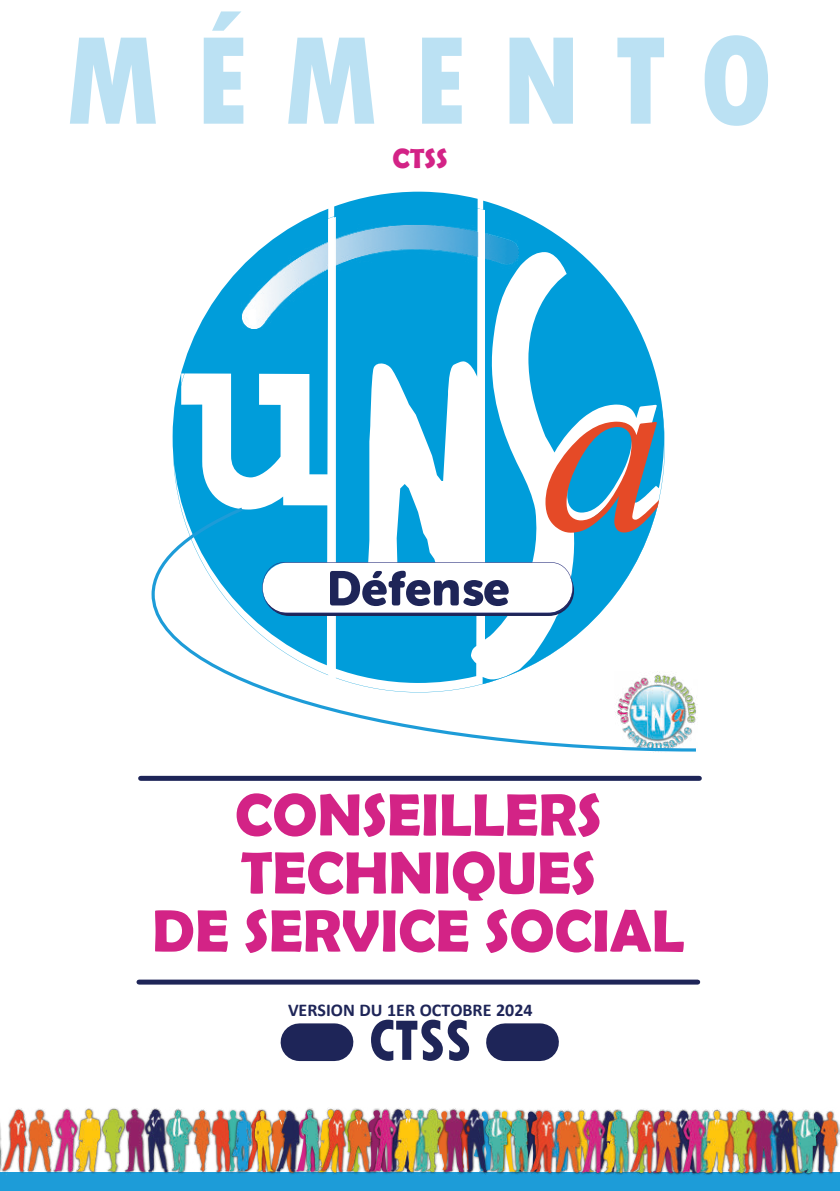
<style>
.page{position:relative;width:840px;height:1191px;background:#fff}
.page>*{position:absolute;margin:0;border:0;box-sizing:border-box;transform-origin:0 0}
.t1{font:800 condensed 132px "Tw Cen";color:rgb(29 156 216/.3)}
.t2{font:700 60px/58px "Berlin Sans FB Demi";color:#d32386;text-align:center}
.t3{font:800 condensed 60px "Tw Cen";color:#1e2558}
.t4{font:700 28px "Berlin Sans FB Demi";color:#d32386}
.t5{font:700 18px "Calibri";color:#1e2558}
</style>
<div class="page">
<div style="left:0;top:1172px;width:839px;height:19px;background:#1d9cd8"></div>
<img style="left:0;top:1108px;width:839px;height:67px">
<svg style="left:483px;top:201px;width:181px;height:304px;fill:#009dda"></svg>
<svg style="left:334px;top:192px;width:143px;height:230px;fill:#009dda"></svg>
<svg style="left:172px;top:209px;width:156px;height:296px"></svg>
<img style="left:241px;top:225px;width:277px;height:103px">
<img style="left:327px;top:216px;width:8px;height:206px">
<img style="left:477px;top:208px;width:7px;height:214px">
<img style="left:241px;top:226px;width:184px;height:94px">
<svg style="left:262px;top:422px;width:396px;height:83px"></svg>
<svg style="left:151px;top:505px;width:546px;height:247px"></svg>
<div style="left:140px;top:776px;width:559px;height:5px;background:#1e2558"></div>
<div style="left:299px;top:1023px;width:35px;height:38px;background:#1e2558"></div>
<div style="left:504px;top:1023px;width:35px;height:38px;background:#1e2558"></div>
<div style="left:139px;top:979px;width:558px;height:5px;background:#1e2558"></div>
<h1 class="t1" style="left:64px;top:3px;width:710px">M É M E N T O</h1>
<p class="t4" style="left:392px;top:142px;width:57px">CTSS</p>
<p class="t2" style="left:152px;top:785px;width:533px">CONSEILLERS<br>TECHNIQUES<br>DE SERVICE SOCIAL</p>
<p class="t5" style="left:288px;top:997px;width:246px">VERSION DU 1ER OCTOBRE 2024</p>
<p class="t3" style="left:368px;top:1005px;width:104px">CTSS</p>
</div>
